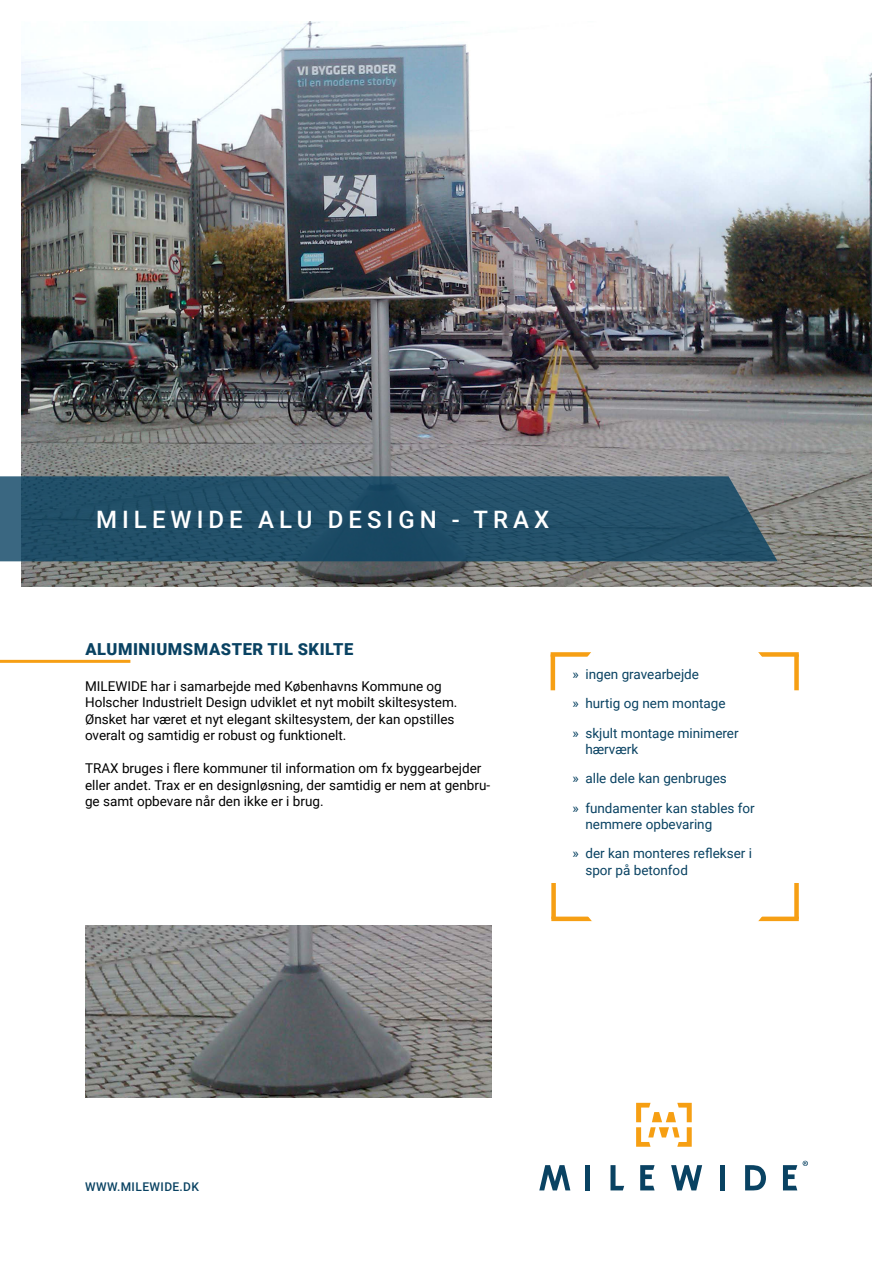
<style>
.page{position:relative;width:893px;height:1263px;background:#fff}
.page>*{position:absolute;margin:0;border:0;box-sizing:border-box;transform-origin:0 0}
.t1{font:500 24px "Roboto";letter-spacing:.21em;color:#fff}
.t2{font:900 16.5px "Roboto";letter-spacing:.035em;color:#094262}
.t3{font:13.5px/16.5px "Roboto";color:#000}
.t4{font:13.5px/29.2px "Roboto";color:#094262}
.t5{font:500 12px "Roboto";letter-spacing:.035em;color:#094262}
</style>
<div class="page">
<img style="left:21px;top:21px;width:851px;height:566px">
<svg style="left:0;top:476px;width:778px;height:85px;fill:#225069"></svg>
<svg style="left:636px;top:1103px;width:56px;height:44px"></svg>
<div style="left:585px;top:1165px;width:5px;height:25px;background:#094262"></div>
<svg style="left:610px;top:1165px;width:14px;height:25px"></svg>
<svg style="left:640px;top:1165px;width:15px;height:25px"></svg>
<svg style="left:783px;top:1165px;width:14px;height:25px"></svg>
<svg style="left:671px;top:1165px;width:31px;height:25px"></svg>
<svg style="left:539px;top:1165px;width:31px;height:25px"></svg>
<div style="left:719px;top:1165px;width:5px;height:25px;background:#094262"></div>
<svg style="left:745px;top:1165px;width:21px;height:25px"></svg>
<svg style="left:803px;top:1161px;width:5px;height:5px"></svg>
<hr style="left:0;top:660px;width:130px;height:3px;background:#f69f14">
<div style="left:551px;top:652px;width:42px;height:5px;background:#f69f14"></div>
<hr style="left:551px;top:654px;width:4px;height:36px;background:#f69f14">
<svg style="left:585px;top:652px;width:8px;height:5px"></svg>
<div style="left:551px;top:916px;width:43px;height:5px;background:#f69f14"></div>
<div style="left:551px;top:883px;width:5px;height:36px;background:#f69f14"></div>
<svg style="left:586px;top:916px;width:8px;height:6px"></svg>
<div style="left:756px;top:916px;width:43px;height:5px;background:#f69f14"></div>
<div style="left:794px;top:883px;width:5px;height:36px;background:#f69f14"></div>
<svg style="left:756px;top:916px;width:8px;height:6px"></svg>
<div style="left:756px;top:652px;width:43px;height:5px;background:#f69f14"></div>
<div style="left:794px;top:654px;width:5px;height:36px;background:#f69f14"></div>
<svg style="left:756px;top:652px;width:8px;height:5px"></svg>
<img style="left:85px;top:925px;width:406px;height:173px">
<h1 class="t1" style="left:96px;top:503px;width:455px">MILEWIDE ALU DESIGN - TRAX</h1>
<p class="t2" style="left:85px;top:637px;width:270px">ALUMINIUMSMASTER TIL SKILTE</p>
<p class="t3" style="left:85px;top:677px;width:374px">MILEWIDE har i samarbejde med Københavns Kommune og Holscher Industrielt Design udviklet et nyt mobilt skiltesystem.<br>Ønsket har været et nyt elegant skiltesystem, der kan opstilles overalt og samtidig er robust og funktionelt.</p>
<p class="t3" style="left:85px;top:759px;width:406px">TRAX bruges i flere kommuner til information om fx byggearbejder eller andet. Trax er en designløsning, der samtidig er nem at genbru&shy;ge samt opbevare når den ikke er i brug.</p>
<p class="t4" style="left:573px;top:659px;width:168px">» ingen gravearbejde<br>» hurtig og nem montage<br>» skjult montage minimerer</p>
<p class="t4" style="left:573px;top:734px;width:184px;text-indent:13px">hærværk<br>» alle dele kan genbruges<br>» fundamenter kan stables for</p>
<p class="t4" style="left:573px;top:809px;width:181px;text-indent:13px">nemmere opbevaring<br>» der kan monteres reflekser i</p>
<p class="t4" style="left:585px;top:855px;width:104px">spor på betonfod</p>
<p class="t5" style="left:85px;top:1178px;width:115px">WWW.MILEWIDE.DK</p>
</div>
